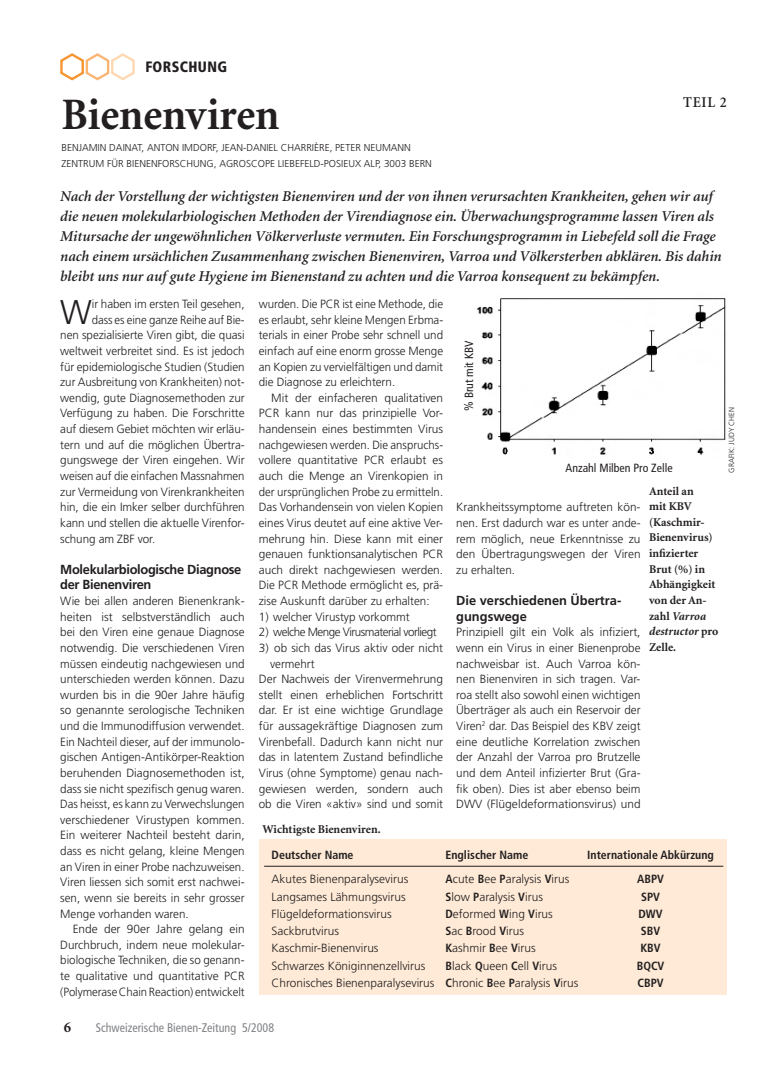
<style>
.page{position:relative;width:780px;height:1088px;background:#fff}
.page>*{position:absolute;margin:0;border:0;box-sizing:border-box;transform-origin:0 0}
.t1{font:700 45px "Minion";letter-spacing:-.005em;color:#231f20;scale:.96 1}
.t2{font:300 34.25px "Frutiger";color:#231f20}
.t3{font:italic 600 15px/20px "Minion";color:#231f20}
.t4{font:900 condensed 15px "Frutiger";letter-spacing:.025em;color:#231f20;scale:.96 1}
.t5{font:600 15px "Minion";color:#231f20;scale:.96 1}
.t6{font:700 13.12px/15.6px "Frutiger";letter-spacing:-.025em;color:#231f20}
.t7{font:700 13.12px/15.6px "Frutiger";color:#231f20}
.t8{font:condensed 12.5px "Frutiger";color:#808285;scale:.96 1}
.t9{font:300 11.88px/15.6px "Frutiger";color:#231f20;text-align:justify}
.t10{font:700 11.88px/15.6px "Minion";color:#231f20}
.t11{font:700 condensed 11.88px "Frutiger";color:#231f20}
.t12{font:300 11.88px "Frutiger";color:#231f20;scale:.96 1}
.t13{font:300 11.88px "Frutiger";letter-spacing:-.045em;color:#231f20}
.t14{font:condensed 11.88px "Frutiger";color:#231f20}
.t15{font:300 10px/15.6px "Frutiger";color:#231f20}
.t16{font:300 7.5px "Frutiger";color:#231f20}
.s1{font-style:italic}
.s2{font-weight:700;font-stretch:condensed}
</style>
<div class="page">
<svg style="left:60px;top:53px;width:75px;height:28px"></svg>
<div style="left:259px;top:839px;width:467px;height:155px;background:#feead6"></div>
<hr style="left:264px;top:866px;width:459px;height:1px;background:#231f20">
<img style="left:476px;top:298px;width:250px;height:157px">
<p class="t4" style="left:145px;top:58px;width:86px">FORSCHUNG</p>
<h1 class="t1" style="left:61px;top:92px;width:228px">Bienenviren</h1>
<p class="t15" style="left:61px;top:140px;width:351px">Benjam in Dainat, Anton Imdorf, Jean-Daniel Charrière, Peter Neumann<br>Zentrum fü r Bienenforschu</p>
<p class="t15" style="left:200px;top:156px;width:233px">ng, Ag roscope Liebefeld-Posieux ALP, 3003 Bern</p>
<p class="t5" style="left:683px;top:95px;width:47px">Teil 2</p>
<p class="t3" style="left:60px;top:186px;width:663px">Nach der Vorstellung der wichtigsten Bienenviren und der von ihnen verursachten Krankheiten, gehen wir auf die neuen molekularbiologischen Methoden der Virendiagnose ein. Überwachungsprogramme lassen Viren als Mitursache der ungewöhnlichen Völkerverluste vermuten. Ein Forschungsprogramm in Liebefeld soll die Frage nach einem ursächlichen Zusammenhang zwischen Bienenviren, Varroa und Völkersterben abklären. Bis dahin bleibt uns nur auf gute Hygiene im Bienenstand zu achten und die Varroa konsequent zu bekämpfen.</p>
<h2 class="t2" style="left:60px;top:292px;width:33px">W</h2>
<p class="t9" style="left:92px;top:296px;width:154px">ir haben im ersten Teil gesehen,</p>
<p class="t12" style="left:92px;top:313px;width:161px">dass es eine ganze Reihe auf Bie-</p>
<p class="t9" style="left:60px;top:328px;width:186px">nen spezialisierte Viren gibt, die quasi</p>
<p class="t9" style="left:60px;top:343px;width:186px">weltweit verbreitet sind. Es ist jedoch</p>
<p class="t9" style="left:60px;top:359px;width:186px">für epidemiologische Studien (Studien</p>
<p class="t9" style="left:60px;top:374px;width:186px">zur Ausbreitung von Krankheiten) not-</p>
<p class="t9" style="left:60px;top:390px;width:186px">wendig, gute Diagnosemethoden zur</p>
<p class="t9" style="left:60px;top:406px;width:186px">Verfügung zu haben. Die Forschritte</p>
<p class="t9" style="left:60px;top:421px;width:186px">auf diesem Gebiet möchten wir erläu-</p>
<p class="t9" style="left:60px;top:437px;width:186px">tern und auf die möglichen Übertra-</p>
<p class="t9" style="left:60px;top:453px;width:186px">gungswege der Viren eingehen. Wir</p>
<p class="t12" style="left:60px;top:469px;width:193px">weisen auf die einfachen Massnahmen</p>
<p class="t9" style="left:60px;top:484px;width:186px">zur Vermeidung von Virenkrankheiten</p>
<p class="t9" style="left:60px;top:499px;width:186px">hin, die ein Imker selber durchführen</p>
<p class="t9" style="left:60px;top:515px;width:186px">kann und stellen die aktuelle Virenfor-</p>
<p class="t9" style="left:60px;top:531px;width:96px">schung am ZBF vor.</p>
<p class="t6" style="left:60px;top:561px;width:183px">Molekularbiologische Diagnose der Bienenviren</p>
<p class="t9" style="left:60px;top:593px;width:186px">Wie bei allen anderen Bienenkrank&shy;heiten ist selbstverständlich auch bei den Viren eine genaue Diagnose notwendig. Die verschiedenen Viren müssen eindeutig nachgewiesen und unterschieden werden können. Dazu wurden bis in die 90er Jahre häufig so genannte serologische Techniken und die Immunodiffusion verwendet.<br>Ein Nachteil dieser, auf der immunolo&shy;gischen Antigen-Antikörper-Reaktion beruhenden Diagnosemethoden ist, dass sie nicht spezifisch genug waren.<br>Das heisst, es kann zu Verwechslungen verschiedener Virustypen kommen.<br>Ein weiterer Nachteil besteht darin, dass es nicht gelang, kleine Mengen an Viren in einer Probe nachzuweisen.<br>Viren liessen sich somit erst nachwei&shy;sen, wenn sie bereits in sehr grosser Menge vorhanden waren.</p>
<p class="t9" style="left:60px;top:921px;width:186px;text-indent:12px">Ende der 90er Jahre gelang ein Durchbruch, indem neue molekular&shy;biologische Techniken, die so genann&shy;te qualitative und quantitative PCR (Polymerase Chain Reaction) entwickelt</p>
<p class="t9" style="left:259px;top:296px;width:186px">wurden. Die PCR ist eine Methode, die es erlaubt, sehr kleine Mengen Erbma&shy;terials in einer Probe sehr schnell und einfach auf eine enorm grosse Menge an Kopien zu vervielfältigen und damit die Diagnose zu erleichtern.</p>
<p class="t9" style="left:259px;top:390px;width:186px;text-indent:12px">Mit der einfacheren qualitativen PCR kann nur das prinzipielle Vor&shy;handensein eines bestimmten Virus nachgewiesen werden. Die anspruchs&shy;vollere quantitative PCR erlaubt es auch die Menge an Virenkopien in der ursprünglichen Probe zu ermitteln.<br>Das Vorhandensein von vielen Kopien eines Virus deutet auf eine aktive Ver&shy;mehrung hin. Diese kann mit einer genauen funktionsanalytischen PCR auch direkt nachgewiesen werden.<br>Die PCR Methode ermöglicht es, prä&shy;zise Auskunft darüber zu erhalten:</p>
<p class="t9" style="left:259px;top:609px;width:152px">1) welcher Virustyp vorkommt</p>
<p class="t13" style="left:259px;top:625px;width:179px">2) welche Menge Virusmaterial vorliegt</p>
<p class="t9" style="left:274px;top:640px;width:170px">ob sich das Virus aktiv oder nicht</p>
<p class="t9" style="left:270px;top:656px;width:46px">vermehrt</p>
<p class="t9" style="left:259px;top:671px;width:186px">Der Nachweis der Virenvermehrung</p>
<p class="t9" style="left:259px;top:687px;width:186px">stellt einen erheblichen Fortschritt</p>
<p class="t9" style="left:259px;top:703px;width:186px">dar. Er ist eine wichtige Grundlage</p>
<p class="t9" style="left:259px;top:718px;width:186px">für aussagekräftige Diagnosen zum</p>
<p class="t9" style="left:259px;top:734px;width:186px">Virenbefall. Dadurch kann nicht nur</p>
<p class="t9" style="left:259px;top:749px;width:186px">das in latentem Zustand befindliche</p>
<p class="t9" style="left:259px;top:765px;width:186px">Virus (ohne Symptome) genau nach-</p>
<p class="t9" style="left:259px;top:781px;width:186px">gewiesen werden, sondern auch</p>
<p class="t9" style="left:259px;top:796px;width:186px">ob die Viren «aktiv» sind und somit</p>
<p class="t9" style="left:259px;top:640px;width:11px">3)</p>
<p class="t10" style="left:263px;top:821px;width:119px">Wichtigste Bienenviren.</p>
<p class="t14" style="left:462px;top:411px;width:72px;rotate:-90deg">% Brut mit KBV</p>
<p class="t14" style="left:565px;top:461px;width:109px">Anzahl Milben Pro Zelle</p>
<p class="t9" style="left:456px;top:499px;width:186px">Krankheitssymptome auftreten kön&shy;nen. Erst dadurch war es unter ande&shy;rem möglich, neue Erkenntnisse zu den Übertragungswegen der Viren zu erhalten.</p>
<p class="t7" style="left:456px;top:593px;width:167px">Die verschiedenen Übertra&shy;gungswege</p>
<p class="t9" style="left:456px;top:624px;width:186px">Prinzipiell gilt ein Volk als infiziert, wenn ein Virus in einer Bienenprobe nachweisbar ist. Auch Varroa kön&shy;nen Bienenviren in sich tragen. Var&shy;roa stellt also sowohl einen wichtigen Überträger als auch ein Reservoir der Viren<sup>2</sup> dar. Das Beispiel des KBV zeigt eine deutliche Korrelation zwischen der Anzahl der Varroa pro Brutzelle und dem Anteil infizierter Brut (Gra&shy;fik oben). Dies ist aber ebenso beim DWV (Flügeldeformationsvirus) und</p>
<p class="t10" style="left:649px;top:483px;width:71px">Anteil an<br>mit KBV (Kaschmir-<br>Bienen-virus) infizierter<br>Brut (%) in<br>Abhängigkeit von der An&shy;zahl <span class="s1">Varroa destructor</span> pro<br>Zelle.</p>
<p class="t11" style="left:271px;top:848px;width:83px">Deutscher Name</p>
<p class="t11" style="left:445px;top:848px;width:84px">Englischer Name</p>
<p class="t11" style="left:587px;top:848px;width:128px">Internationale Abkürzung</p>
<p class="t9" style="left:271px;top:871px;width:138px">Akutes Bienenparalysevirus</p>
<p class="t9" style="left:445px;top:871px;width:125px"><span class="s2">A</span>cute <span class="s2">B</span>ee <span class="s2">P</span>aralysis <span class="s2">V</span>irus</p>
<p class="t11" style="left:637px;top:872px;width:28px">ABPV</p>
<p class="t9" style="left:264px;top:889px;width:143px">Langsames Lähmungsvirus</p>
<p class="t9" style="left:445px;top:889px;width:99px"><span class="s2">S</span>low <span class="s2">P</span>aralysis <span class="s2">V</span>irus</p>
<p class="t11" style="left:641px;top:889px;width:20px">SPV</p>
<p class="t9" style="left:271px;top:906px;width:122px">Flügeldeformationsvirus</p>
<p class="t9" style="left:445px;top:906px;width:109px"><span class="s2">D</span>eformed <span class="s2">W</span>ing <span class="s2">V</span>irus</p>
<p class="t11" style="left:638px;top:906px;width:26px">DWV</p>
<p class="t9" style="left:271px;top:923px;width:69px">Sackbrutvirus</p>
<p class="t9" style="left:445px;top:923px;width:80px"><span class="s2">S</span>ac <span class="s2">B</span>rood <span class="s2">V</span>irus</p>
<p class="t11" style="left:641px;top:924px;width:21px">SBV</p>
<p class="t9" style="left:264px;top:940px;width:116px">Kaschmir-Bienenvirus</p>
<p class="t9" style="left:445px;top:940px;width:92px"><span class="s2">K</span>ashmir <span class="s2">B</span>ee <span class="s2">V</span>irus</p>
<p class="t11" style="left:640px;top:941px;width:22px">KBV</p>
<p class="t9" style="left:271px;top:958px;width:155px">Schwarzes Königinnenzellvirus</p>
<p class="t9" style="left:445px;top:958px;width:113px"><span class="s2">B</span>lack <span class="s2">Q</span>ueen <span class="s2">C</span>ell <span class="s2">V</span>irus</p>
<p class="t11" style="left:636px;top:958px;width:29px">BQCV</p>
<p class="t9" style="left:271px;top:975px;width:308px">Chronisches Bienenparalysevirus <span class="s2">C</span>hronic <span class="s2">B</span>ee <span class="s2">P</span>aralysis <span class="s2">V</span>irus</p>
<p class="t11" style="left:637px;top:976px;width:28px">CBPV</p>
<p class="t8" style="left:96px;top:1020px;width:187px">Schweizerische Bienen-Zeitung 5/2008</p>
<p class="t16" style="left:727px;top:472px;width:66px;rotate:-90deg">Grafik: Judy Ch en</p>
</div>
